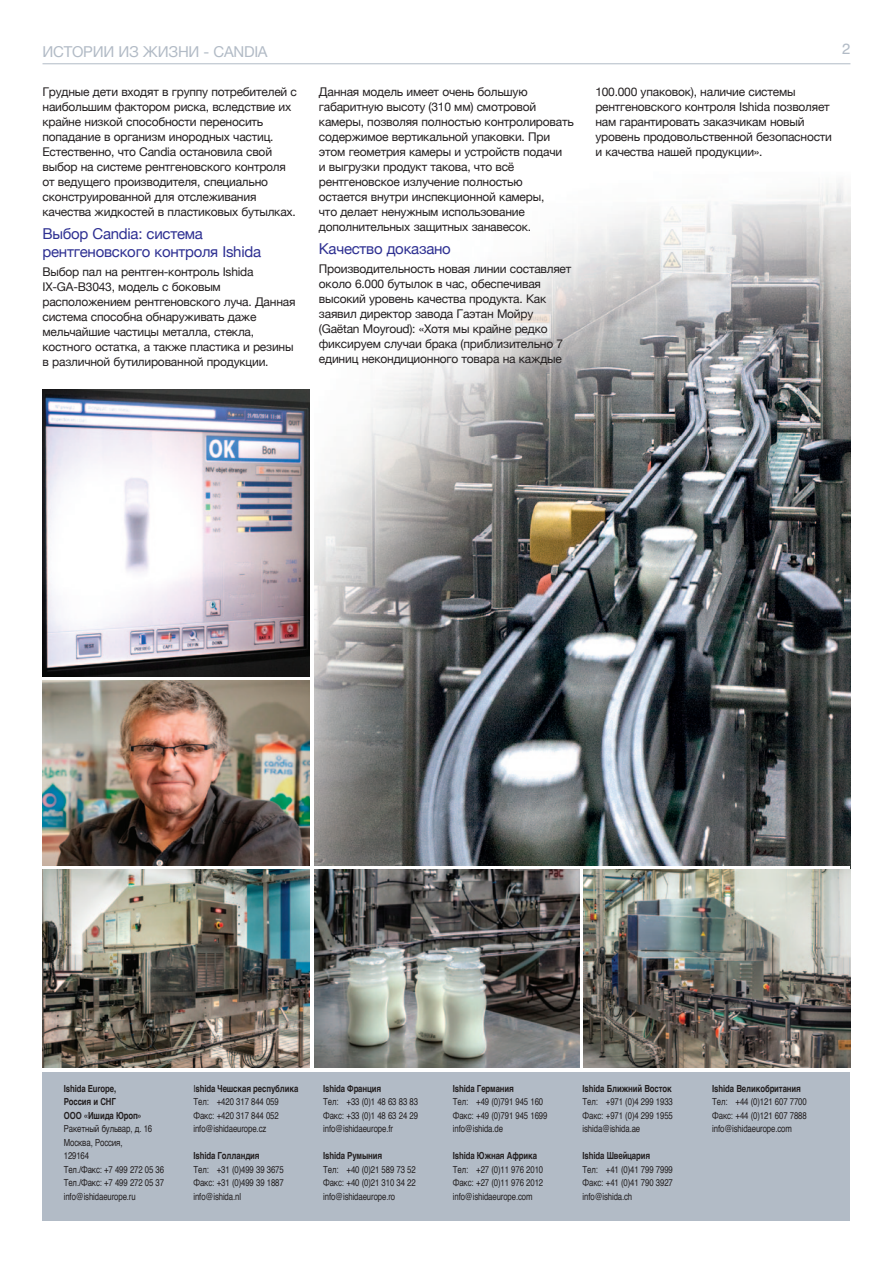
<style>
.page{position:relative;width:893px;height:1263px;background:#fff}
.page>*{position:absolute;margin:0;border:0;box-sizing:border-box;transform-origin:0 0}
.t1{font:15px/18px "Helvetica Neue";letter-spacing:-.02em;color:#2e3092}
.t2{font:15px "Helvetica Neue";letter-spacing:-.02em;color:#b2bbc6}
.t3{font:15px "Swiss 721 BT";color:#b2bbc6}
.t4{font:12px/15px "Helvetica Neue";letter-spacing:-.02em;color:#231f20}
.t5{font:9.75px/13.5px "Helvetica";letter-spacing:-.015em;color:#231f20;text-align:justify;scale:.8 1}
.t6{font:700 9.75px/13.5px "Helvetica";letter-spacing:-.015em;color:#231f20;scale:.8 1}
.s1{font-weight:700}
</style>
<div class="page">
<img style="left:314px;top:183px;width:536px;height:683px">
<img style="left:43px;top:389px;width:267px;height:287px">
<div style="left:43px;top:1071px;width:807px;height:149px;background:#b2bbc6"></div>
<hr style="left:43px;top:63px;width:807px;height:1px;background:#b2bbc6">
<img style="left:43px;top:681px;width:267px;height:185px">
<img style="left:43px;top:870px;width:267px;height:197px">
<img style="left:314px;top:870px;width:265px;height:197px">
<img style="left:583px;top:870px;width:267px;height:197px">
<p class="t2" style="left:43px;top:41px;width:227px">ИСТОРИИ ИЗ ЖИЗНИ - CANDIA</p>
<p class="t3" style="left:842px;top:40px;width:10px">2</p>
<p class="t4" style="left:43px;top:85px;width:256px">Грудные дети входят в группу потребителей с наибольшим фактором риска, вследствие их крайне низкой способности переносить попадание в организм инородных частиц.<br>Естественно, что Candia остановила свой выбор на системе рентгеновского контроля от ведущего производителя, специально сконструированной для отслеживания качества жидкостей в пластиковых бутылках.</p>
<p class="t1" style="left:43px;top:225px;width:220px">Выбор Candia: система рентгеновского контроля Ishida</p>
<p class="t4" style="left:43px;top:265px;width:254px">Выбор пал на рентген-контроль Ishida IX-GA-B3043, модель с боковым расположением рентгеновского луча. Данная система способна обнаруживать даже мельчайшие частицы металла, стекла, костного остатка, а также пластика и резины в различной бутилированной продукции.</p>
<p class="t4" style="left:319px;top:85px;width:256px">Данная модель имеет очень большую габаритную высоту (310 мм) смотровой камеры, позволяя полностью контролировать содержимое вертикальной упаковки. При этом геометрия камеры и устройств подачи<br>и выгрузки продукт такова, что всё рентгеновское излучение полностью остается внутри инспекционной камеры,<br>что делает ненужным использование дополнительных защитных занавесок.</p>
<p class="t1" style="left:319px;top:240px;width:133px">Качество доказано</p>
<p class="t4" style="left:319px;top:262px;width:254px">Производительность новая линии составляет около 6.000 бутылок в час, обеспечивая высокий уровень качества продукта. Как заявил директор завода Гаэтан Мойру (Gaëtan Moyroud): «Хотя мы крайне редко фиксируем случаи брака (приблизительно 7 единиц некондиционного товара на каждые</p>
<p class="t4" style="left:595px;top:85px;width:238px">100.000 упаковок), наличие системы рентгеновского контроля Ishida позволяет нам гарантировать заказчикам новый уровень продовольственной безопасности и качества нашей продукции».</p>
<p class="t6" style="left:64px;top:1082px;width:99px">Ishida Europe,<br>Россия и СНГ<br>ООО «Ишида Юроп»</p>
<p class="t5" style="left:64px;top:1122px;width:127px;text-align:left">Ракетный бульвар, д. 16<br>Москва, Россия,<br>129164<br>Тел./Факс: +7 499 272 05 36<br>Тел./Факс: +7 499 272 05 37 info@ishidaeurope.ru</p>
<p class="t5" style="left:193px;top:1082px;width:133px;text-align:left">I<span class="s1">shida Чешская республика<br></span>Тел: +420 317 844 059<br>Факс: +420 317 844 052 info@ishidaeurope.cz</p>
<p class="t6" style="left:193px;top:1149px;width:84px">Ishida Голландия</p>
<p class="t5" style="left:193px;top:1163px;width:114px">Тел: +31 (0)499 39 3675<br>Факс: +31 (0)499 39 1887 info@ishida.nl</p>
<p class="t6" style="left:323px;top:1082px;width:74px">Ishida Франция</p>
<p class="t5" style="left:323px;top:1095px;width:120px">Тел: +33 (0)1 48 63 83 83<br>Факс: +33 (0)1 48 63 24 29 info@ishidaeurope.fr</p>
<p class="t6" style="left:323px;top:1149px;width:75px">Ishida Румыния</p>
<p class="t5" style="left:323px;top:1163px;width:117px">Тел: +40 (0)21 589 73 52<br>Факс: +40 (0)21 310 34 22 info@ishidaeurope.ro</p>
<p class="t6" style="left:453px;top:1082px;width:78px">Ishida Германия</p>
<p class="t5" style="left:453px;top:1095px;width:120px;text-align:left">Тел: +49 (0)791 945 160<br>Факс: +49 (0)791 945 1699 info@ishida.de</p>
<p class="t6" style="left:453px;top:1149px;width:107px">Ishida Южная Африка</p>
<p class="t5" style="left:453px;top:1163px;width:114px">Тел: +27 (0)11 976 2010<br>Факс: +27 (0)11 976 2012 info@ishidaeurope.com</p>
<p class="t6" style="left:583px;top:1082px;width:113px">Ishida Ближний Восток</p>
<p class="t5" style="left:583px;top:1095px;width:114px">Тел: +971 (0)4 299 1933<br>Факс: +971 (0)4 299 1955 ishida@ishida.ae</p>
<p class="t6" style="left:583px;top:1149px;width:86px">Ishida Швейцария</p>
<p class="t5" style="left:583px;top:1163px;width:114px">Тел: +41 (0)41 799 7999<br>Факс: +41 (0)41 790 3927 info@ishida.ch</p>
<p class="t6" style="left:712px;top:1082px;width:112px">Ishida Великобритания</p>
<p class="t5" style="left:712px;top:1095px;width:120px">Тел: +44 (0)121 607 7700<br>Факс: +44 (0)121 607 7888 info@ishidaeurope.com</p>
</div>
